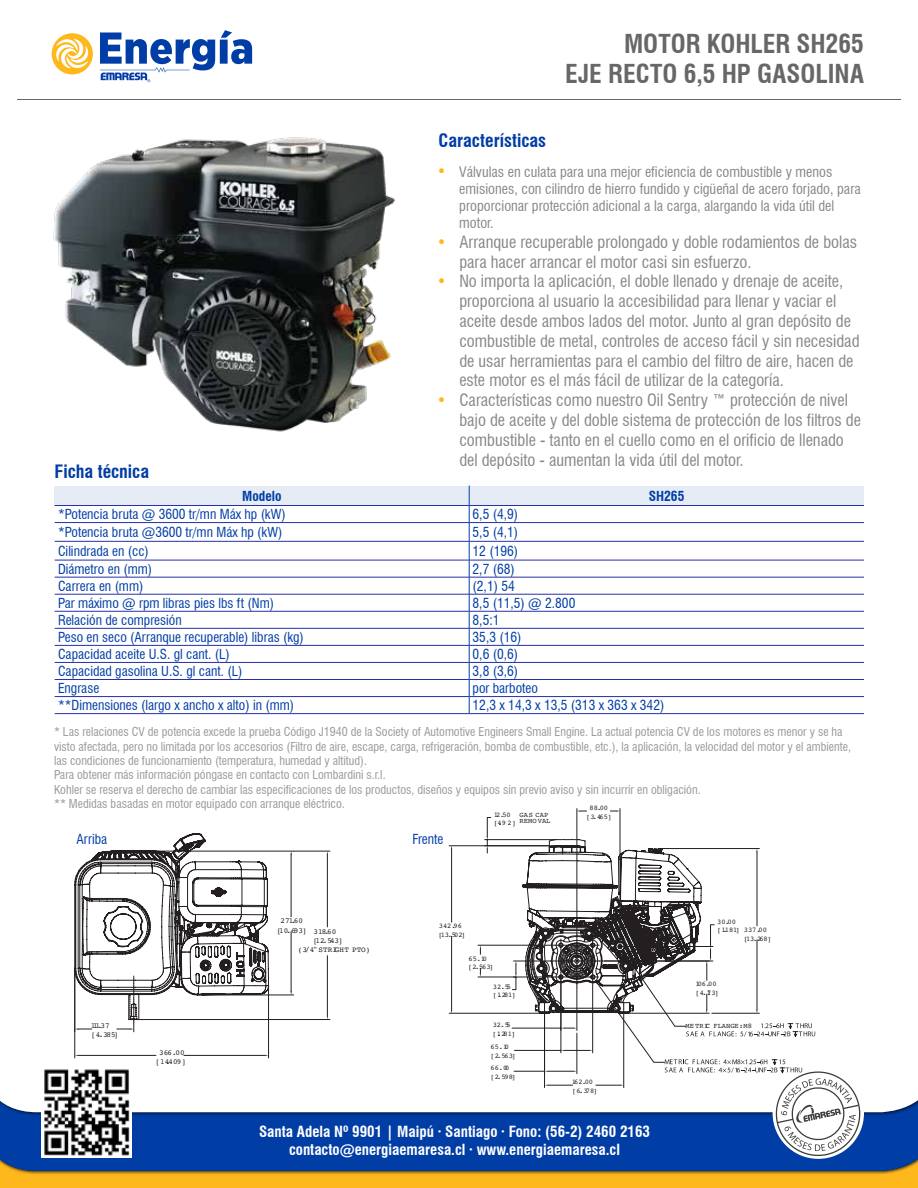
<style>
.page{position:relative;width:918px;height:1188px;background:#fff}
.page>*{position:absolute;margin:0;border:0;box-sizing:border-box;transform-origin:0 0}
.t1{font:700 condensed 25.5px/30.6px "Swiss 721 BT";letter-spacing:-.005em;color:#666766;text-align:right}
.t2{font:700 condensed 18px "Swiss 721 BT";color:#003da5}
.t3{font:condensed 16.5px/19.8px "Swiss 721 BT";color:#878787}
.t4{font:700 condensed 15px/18px "Swiss 721 BT";color:#fff;text-align:center}
.t5{font:condensed 14.25px/17.1px "Swiss 721 BT";color:#878787}
.t6{font:condensed 13.5px "Swiss 721 BT";color:#003da5}
.t7{font:700 condensed 13.5px "Swiss 721 BT";color:#003da5}
.t8{font:condensed 12px/14.4px "Swiss 721 BT";color:#999}
.t9{font:7.65px/9px "Courier";color:#231f20}
.t10{font:7.05px/8.6px "Courier";color:#231f20}
.s1{font-size:16.5px;color:#ffb81c}
.s2{color:#ffb81c}
</style>
<div class="page">
<div style="left:0;top:1060px;width:918px;height:128px;background:#000;opacity:.75"></div>
<div style="left:0;top:1119px;width:918px;height:69px;background:#000;opacity:.75"></div>
<img style="left:53px;top:137px;width:342px;height:295px">
<div style="left:55px;top:486px;width:414px;height:20px;background:#e6ecf6"></div>
<svg style="left:55px;top:506px;width:414px;height:207px"></svg>
<hr style="left:55px;top:505px;width:414px;height:1px;background:#2630a8">
<hr style="left:55px;top:522px;width:414px;height:1px;background:#2630a8">
<hr style="left:55px;top:560px;width:414px;height:1px;background:#2630a8">
<hr style="left:55px;top:577px;width:414px;height:1px;background:#2630a8">
<hr style="left:55px;top:594px;width:414px;height:1px;background:#2630a8">
<hr style="left:55px;top:611px;width:414px;height:1px;background:#2630a8">
<hr style="left:55px;top:628px;width:414px;height:1px;background:#2630a8">
<hr style="left:55px;top:645px;width:414px;height:1px;background:#2630a8">
<hr style="left:55px;top:541px;width:414px;height:1px;background:#2630a8">
<hr style="left:55px;top:662px;width:414px;height:1px;background:#2630a8">
<hr style="left:55px;top:679px;width:414px;height:1px;background:#2630a8">
<hr style="left:55px;top:696px;width:414px;height:1px;background:#2630a8">
<svg style="left:469px;top:486px;width:395px;height:227px"></svg>
<hr style="left:55px;top:713px;width:414px;height:1px;background:#2630a8">
<hr style="left:469px;top:713px;width:395px;height:1px;background:#2630a8">
<svg style="left:74px;top:833px;width:195px;height:257px"></svg>
<hr style="left:74px;top:969px;width:1px;height:89px;background:#231f20">
<hr style="left:268px;top:986px;width:1px;height:72px;background:#231f20">
<hr style="left:79px;top:1055px;width:77px;height:1px;background:#231f20">
<hr style="left:184px;top:1055px;width:81px;height:1px;background:#231f20">
<hr style="left:197px;top:995px;width:97px;height:1px;background:#231f20">
<hr style="left:148px;top:851px;width:146px;height:1px;background:#231f20">
<hr style="left:291px;top:932px;width:1px;height:59px;background:#231f20">
<hr style="left:291px;top:855px;width:1px;height:62px;background:#231f20">
<hr style="left:138px;top:1019px;width:192px;height:1px;background:#231f20">
<hr style="left:294px;top:851px;width:36px;height:1px;background:#231f20">
<hr style="left:327px;top:956px;width:1px;height:60px;background:#231f20">
<hr style="left:327px;top:855px;width:1px;height:72px;background:#231f20">
<svg style="left:74px;top:841px;width:180px;height:191px"></svg>
<hr style="left:478px;top:945px;width:76px;height:1px;background:#231f20">
<hr style="left:478px;top:977px;width:37px;height:1px;background:#231f20">
<hr style="left:449px;top:846px;width:107px;height:1px;background:#231f20">
<hr style="left:449px;top:1013px;width:91px;height:1px;background:#231f20">
<hr style="left:451px;top:849px;width:1px;height:73px;background:#231f20">
<hr style="left:451px;top:936px;width:1px;height:74px;background:#231f20">
<svg style="left:480px;top:808px;width:384px;height:352px"></svg>
<img style="left:41px;top:1067px;width:91px;height:90px">
<svg style="left:52px;top:33px;width:41px;height:41px"></svg>
<svg style="left:100px;top:30px;width:152px;height:52px"></svg>
<hr style="left:17px;top:99px;width:884px;height:1px;background:#666766">
<p class="t2" style="left:55px;top:460px;width:96px">Ficha técnica</p>
<h1 class="t1" style="left:565px;top:28px;width:300px">MOTOR KOHLER SH265<br>EJE RECTO 6,5 HP GASOLINA</h1>
<p class="t2" style="left:439px;top:130px;width:109px">Características</p>
<p class="t5" style="left:459px;top:163px;width:403px;text-indent:-23px"><span class="s1">•</span> Válvulas en culata para una mejor eficiencia de combustible y menos emisiones, con cilindro de hierro fundido y cigüeñal de acero forjado, para proporcionar protección adicional a la carga, alargando la vida útil del motor.</p>
<p class="t3" style="left:459px;top:232px;width:399px;text-indent:-23px"><span class="s2">•</span> Arranque recuperable prolongado y doble rodamientos de bolas para hacer arrancar el motor casi sin esfuerzo.</p>
<p class="t3" style="left:459px;top:271px;width:402px;text-indent:-23px"><span class="s2">•</span> No importa la aplicación, el doble llenado y drenaje de aceite, proporciona al usuario la accesibilidad para llenar y vaciar el aceite desde ambos lados del motor. Junto al gran depósito de combustible de metal, controles de acceso fácil y sin necesidad de usar herramientas para el cambio del filtro de aire, hacen de este motor es el más fácil de utilizar de la categoría.</p>
<p class="t3" style="left:459px;top:390px;width:403px;text-indent:-23px"><span class="s2">•</span> Características como nuestro Oil Sentry ™ protección de nivel bajo de aceite y del doble sistema de protección de los filtros de combustible - tanto en el cuello como en el orificio de llenado del depósito - aumentan la vida útil del motor.</p>
<p class="t7" style="left:242px;top:488px;width:41px">Modelo</p>
<p class="t7" style="left:649px;top:488px;width:37px">SH265</p>
<p class="t6" style="left:58px;top:506px;width:229px">*Potencia bruta @ 3600 tr/mn Máx hp (kW)</p>
<p class="t6" style="left:473px;top:506px;width:47px">6,5 (4,9)</p>
<p class="t6" style="left:58px;top:524px;width:226px">*Potencia bruta @3600 tr/mn Máx hp (kW)</p>
<p class="t6" style="left:473px;top:524px;width:47px">5,5 (4,1)</p>
<p class="t6" style="left:58px;top:543px;width:92px">Cilindrada en (cc)</p>
<p class="t6" style="left:473px;top:543px;width:47px">12 (196)</p>
<p class="t6" style="left:58px;top:561px;width:96px">Diámetro en (mm)</p>
<p class="t6" style="left:473px;top:561px;width:44px">2,7 (68)</p>
<p class="t6" style="left:58px;top:578px;width:87px">Carrera en (mm)</p>
<p class="t6" style="left:473px;top:578px;width:44px">(2,1) 54</p>
<p class="t6" style="left:58px;top:595px;width:218px">Par máximo @ rpm libras pies lbs ft (Nm)</p>
<p class="t6" style="left:473px;top:595px;width:104px">8,5 (11,5) @ 2.800</p>
<p class="t6" style="left:58px;top:612px;width:125px">Relación de compresión</p>
<p class="t6" style="left:473px;top:612px;width:28px">8,5:1</p>
<p class="t6" style="left:58px;top:629px;width:247px">Peso en seco (Arranque recuperable) libras (kg)</p>
<p class="t6" style="left:473px;top:629px;width:50px">35,3 (16)</p>
<p class="t6" style="left:58px;top:646px;width:173px">Capacidad aceite U.S. gl cant. (L)</p>
<p class="t6" style="left:473px;top:646px;width:47px">0,6 (0,6)</p>
<p class="t6" style="left:58px;top:663px;width:186px">Capacidad gasolina U.S. gl cant. (L)</p>
<p class="t6" style="left:473px;top:663px;width:47px">3,8 (3,6)</p>
<p class="t6" style="left:58px;top:680px;width:43px">Engrase</p>
<p class="t6" style="left:473px;top:680px;width:67px">por barboteo</p>
<p class="t6" style="left:58px;top:697px;width:238px">**Dimensiones (largo x ancho x alto) in (mm)</p>
<p class="t6" style="left:473px;top:697px;width:193px">12,3 x 14,3 x 13,5 (313 x 363 x 342)</p>
<p class="t8" style="left:54px;top:725px;width:799px">* Las relaciones CV de potencia excede la prueba Código J1940 de la Society of Automotive Engineers Small Engine. La actual potencia CV de los motores es menor y se ha visto afectada, pero no limitada por los accesorios (Filtro de aire, escape, carga, refrigeración, bomba de combustible, etc.), la aplicación, la velocidad del motor y el ambiente, las condiciones de funcionamiento (temperatura, humedad y altitud).<br>Para obtener más información póngase en contacto con Lombardini s.r.l.<br>Kohler se reserva el derecho de cambiar las especificaciones de los productos, diseños y equipos sin previo aviso y sin incurrir en obligación.<br>** Medidas basadas en motor equipado con arranque eléctrico.</p>
<p class="t10" style="left:494px;top:810px;width:24px">12.50 [.49 2]</p>
<p class="t10" style="left:520px;top:811px;width:32px;line-height:6.8px">GAS CAP<br>REMO VAL</p>
<p class="t10" style="left:586px;top:804px;width:27px;text-align:center">88.00 [3.465]</p>
<p class="t6" style="left:77px;top:831px;width:32px">Arriba</p>
<p class="t6" style="left:412px;top:831px;width:33px">Frente</p>
<p class="t9" style="left:91px;top:1021px;width:29px">111.3 7 [4.385]</p>
<p class="t9" style="left:156px;top:1047px;width:32px;text-align:center">366.00 [14.409]</p>
<p class="t9" style="left:277px;top:916px;width:31px;text-align:center">271.60 [10.693]</p>
<p class="t9" style="left:298px;top:945px;width:74px">(3/4"STRIGHT PTO)</p>
<p class="t9" style="left:313px;top:927px;width:31px">318.60 [12.543]</p>
<p class="t10" style="left:439px;top:922px;width:28px">342.96 [1 3. 50 2]</p>
<p class="t10" style="left:468px;top:954px;width:27px">65.10 [2.563]</p>
<p class="t10" style="left:493px;top:982px;width:24px">32.55 [1.281]</p>
<p class="t10" style="left:492px;top:1021px;width:24px">32.55 [1.281]</p>
<p class="t10" style="left:491px;top:1043px;width:27px">65.10 [2.563]</p>
<p class="t10" style="left:490px;top:1064px;width:27px">66.00 [2.598]</p>
<p class="t10" style="left:572px;top:1078px;width:27px">162.00 [6.378]</p>
<p class="t4" style="left:259px;top:1122px;width:392px">Santa Adela Nº 9901 | Maipú · Santiago · Fono: (56-2) 2460 2163 contacto@energiaemaresa.cl · www.energiaemaresa.cl</p>
<p class="t10" style="left:717px;top:917px;width:24px">30.00 [1.181]</p>
<p class="t10" style="left:744px;top:925px;width:29px">337.00 [13.268]</p>
<p class="t10" style="left:695px;top:980px;width:25px">106.00 [4.173]</p>
<p class="t10" style="left:686px;top:1021px;width:68px">METRIC FLANGE:M8</p>
</div>
